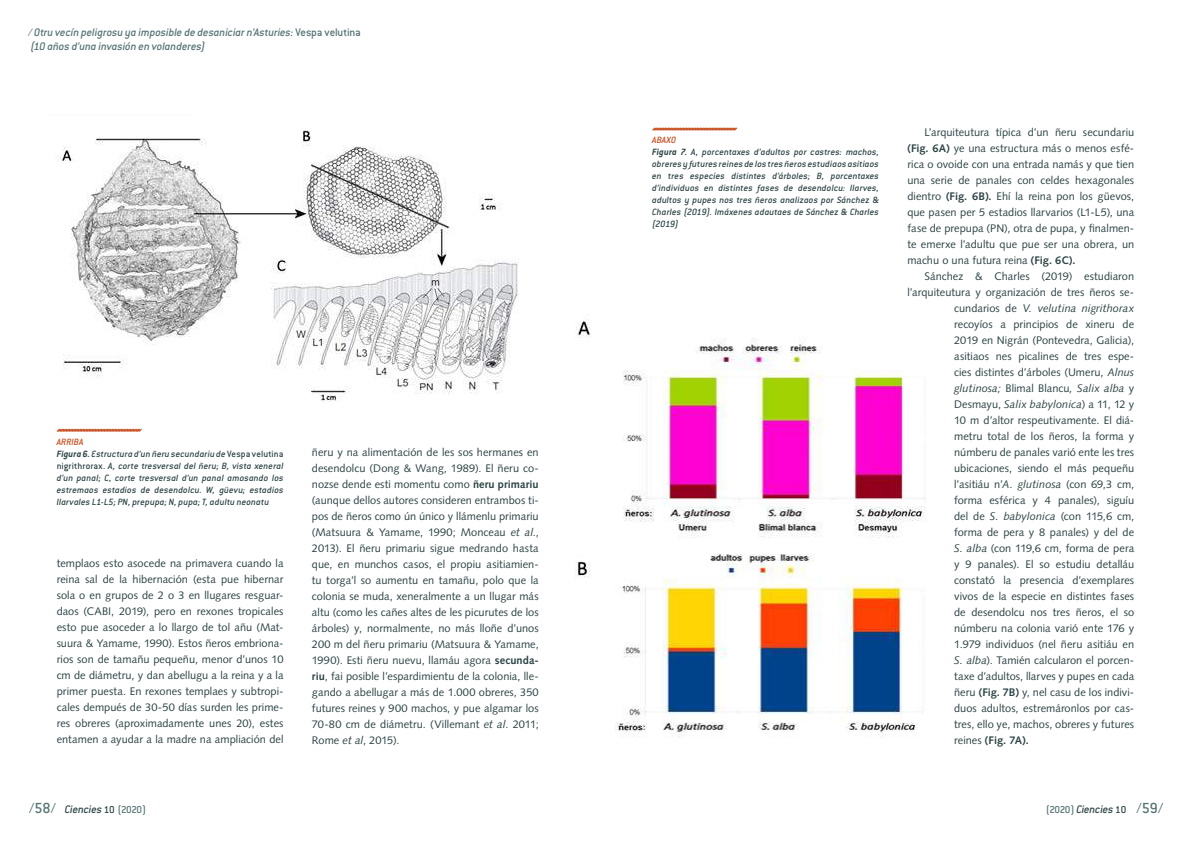
<style>
.page{position:relative;width:1191px;height:842px;background:#fff}
.page>*{position:absolute;margin:0;border:0;box-sizing:border-box;transform-origin:0 0}
.t1{font:italic 500 12px/14.4px "Conduit ITC Std";letter-spacing:-.005em;color:#547273}
.t2{font:italic 500 12px "Conduit ITC Std";letter-spacing:-.01em;color:#2b4244}
.t3{font:11px/16px "Syntax LT Std";letter-spacing:.005em;color:#2b4244;text-align:justify}
.t4{font:italic 11px "Syntax LT Std";color:#2b4244}
.t5{font:700 11px "Syntax LT Std";color:#2b4244}
.t6{font:italic 500 10px/12px "Conduit ITC Std";letter-spacing:.01em;color:#2b4244}
.s1{font-style:normal}
.s2{color:#c64c1e}
.s3{font-weight:700}
.s4{font-style:italic}
.s5{font-weight:400}
.s6{font-style:normal;font-size:16px;color:#547273}
.s7{font-style:normal;font-size:11px}
.s8{font-style:normal;font-size:11px;color:#547273}
</style>
<div class="page">
<img style="left:57px;top:130px;width:462px;height:272px">
<svg style="left:56px;top:428px;width:86px;height:4px"></svg>
<img style="left:575px;top:319px;width:351px;height:419px">
<svg style="left:652px;top:127px;width:86px;height:4px"></svg>
<p class="t1" style="left:28px;top:25px;width:334px">/ Otru vecín peligrosu ya imposible de desaniciar n’Asturies: <span class="s1">Vespa velutina </span>(10 años d’una invasión en volanderes)</p>
<p class="t6" style="left:57px;top:436px;width:228px"><span class="s2">ARRIBA<br></span><span class="s3">Figura 6.</span> Estructura d’un ñeru secundariu de <span class="s1">Vespa velutina nigrithrorax.</span> A, corte tresversal del ñeru; B, vista xeneral d’un panal; C, corte tresversal d’un panal amosando los estremaos estadios de desendolcu. W, güevu; estadios llarvales L1-L5; PN, prepupa; N, pupa; T, adultu neonatu</p>
<p class="t3" style="left:57px;top:555px;width:228px">templaos esto asocede na primavera cuando la reina sal de la hibernación (esta pue hibernar sola o en grupos de 2 o 3 en llugares resguar&shy;daos (CABI, 2019), pero en rexones tropicales esto pue asoceder a lo llargo de tol añu (Mat&shy;suura &amp; Yamame, 1990). Estos ñeros embriona&shy;rios son de tamañu pequeñu, menor d’unos 10 cm de diámetru, y dan abellugu a la reina y a la primer puesta. En rexones templaes y subtropi&shy;cales dempués de 30-50 días surden les prime&shy;res obreres (aproximadamente unes 20), estes entamen a ayudar a la madre na ampliación del</p>
<p class="t3" style="left:312px;top:444px;width:228px">ñeru y na alimentación de les sos hermanes en desendolcu (Dong &amp; Wang, 1989). El ñeru co&shy;nozse dende esti momentu como <span class="s3">ñeru primariu </span>(aunque dellos autores consideren entrambos ti&shy;pos de ñeros como ún único y llámenlu primariu (Matsuura &amp; Yamame, 1990; Monceau <span class="s4">et al</span>., 2013). El ñeru primariu sigue medrando hasta que, en munchos casos, el propiu asitiamien&shy;tu torga’l so aumentu en tamañu, polo que la colonia se muda, xeneralmente a un llugar más altu (como les cañes altes de les picurutes de los árboles) y, normalmente, no más lloñe d’unos 200 m del ñeru primariu (Matsuura &amp; Yamame, 1990). Esti ñeru nuevu, llamáu agora <span class="s3">secunda&shy;riu</span>, fai posible l’espardimientu de la colonia, lle&shy;gando a abellugar a más de 1.000 obreres, 350 futures reines y 900 machos, y pue algamar los 70-80 cm de diámetru. (Villemant <span class="s4">et al</span>. 2011; Rome <span class="s4">et al</span>, 2015).</p>
<p class="t6" style="left:652px;top:134px;width:228px"><span class="s2">ABAXO<br></span><span class="s3">Figura 7.</span> A, porcentaxes d’adultos por castres: machos, obreres y futures reines de los tres ñeros estudiaos asitiaos en tres especies distintes d’árboles; B, porcentaxes d’individuos en distintes fases de desendolcu: llarves, adultos y pupes nos tres ñeros analizaos por Sánchez &amp; Charles (2019). Imáxenes adautaes de Sánchez &amp; Charles (2019)</p>
<p class="t3" style="left:907px;top:124px;width:228px;text-indent:17px">L’arquiteutura típica d’un ñeru secundariu <span class="s3">(Fig. 6A)</span> ye una estructura más o menos esfé&shy;rica o ovoide con una entrada namás y que tien una serie de panales con celdes hexagonales dientro <span class="s3">(Fig. 6B).</span> Ehí la reina pon los güevos, que pasen per 5 estadios llarvarios (L1-L5), una fase de prepupa (PN), otra de pupa, y finalmen&shy;te emerxe l’adultu que pue ser una obrera, un machu o una futura reina <span class="s3">(Fig. 6C).</span></p>
<p class="t3" style="left:924px;top:268px;width:211px">Sánchez &amp; Charles (2019) estudiaron</p>
<p class="t3" style="left:907px;top:284px;width:228px">l’arquiteutura y organización de tres ñeros se-</p>
<p class="t4" style="left:954px;top:302px;width:182px"><span class="s1">cundarios de</span> V. velutina nigrithorax</p>
<p class="t3" style="left:954px;top:316px;width:181px">recoyíos a principios de xineru de</p>
<p class="t3" style="left:954px;top:332px;width:181px">2019 en Nigrán (Pontevedra, Galicia),</p>
<p class="t3" style="left:954px;top:348px;width:182px">asitiaos nes picalines de tres espe-</p>
<p class="t3" style="left:954px;top:364px;width:182px">cies distintes d’árboles (Umeru, <span class="s4">Alnus</span></p>
<p class="t4" style="left:954px;top:382px;width:182px">glutinosa; <span class="s1">Blimal Blancu</span>, Salix alba <span class="s1">y</span></p>
<p class="t3" style="left:954px;top:396px;width:182px">Desmayu, <span class="s4">Salix babylonica</span>) a 11, 12 y</p>
<p class="t3" style="left:954px;top:412px;width:182px">10 m d’altor respeutivamente. El diá-</p>
<p class="t3" style="left:954px;top:428px;width:182px">metru total de los ñeros, la forma y</p>
<p class="t3" style="left:954px;top:444px;width:181px">númberu de panales varió ente les tres</p>
<p class="t3" style="left:954px;top:460px;width:181px">ubicaciones, siendo el más pequeñu</p>
<p class="t3" style="left:954px;top:476px;width:182px">l’asitiáu n’<span class="s4">A. glutinosa</span> (con 69,3 cm,</p>
<p class="t3" style="left:954px;top:492px;width:181px">forma esférica y 4 panales), siguíu</p>
<p class="t3" style="left:954px;top:508px;width:182px">del de <span class="s4">S. babylonica</span> (con 115,6 cm,</p>
<p class="t3" style="left:954px;top:524px;width:182px">forma de pera y 8 panales) y del de</p>
<p class="t3" style="left:954px;top:540px;width:181px"><span class="s4">S. alba</span> (con 119,6 cm, forma de pera</p>
<p class="t3" style="left:954px;top:556px;width:182px">y 9 panales). El so estudiu detalláu</p>
<p class="t3" style="left:954px;top:572px;width:181px">constató la presencia d’exemplares</p>
<p class="t3" style="left:954px;top:588px;width:181px">vivos de la especie en distintes fases</p>
<p class="t3" style="left:954px;top:604px;width:181px">de desendolcu nos tres ñeros, el so</p>
<p class="t3" style="left:954px;top:620px;width:182px">númberu na colonia varió ente 176 y</p>
<p class="t3" style="left:954px;top:636px;width:181px">1.979 individuos (nel ñeru asitiáu en</p>
<p class="t3" style="left:954px;top:652px;width:182px"><span class="s4">S. alba</span>). Tamién calcularon el porcen-</p>
<p class="t3" style="left:954px;top:668px;width:182px">taxe d’adultos, llarves y pupes en cada</p>
<p class="t3" style="left:954px;top:684px;width:182px">ñeru <span class="s3">(Fig. 7B)</span> y, nel casu de los indivi-</p>
<p class="t3" style="left:954px;top:700px;width:182px">duos adultos, estremáronlos por cas-</p>
<p class="t3" style="left:954px;top:716px;width:181px">tres, ello ye, machos, obreres y futures</p>
<p class="t5" style="left:954px;top:734px;width:76px"><span class="s5">reines</span> (Fig. 7A).</p>
<p class="t2" style="left:29px;top:802px;width:119px"><span class="s6">/58/</span> Ciencies <span class="s7">10</span> <span class="s8">(2020)</span></p>
<p class="t2" style="left:1046px;top:802px;width:119px"><span class="s8">(2020)</span> Ciencies <span class="s7">10</span> <span class="s6">/59/</span></p>
</div>
